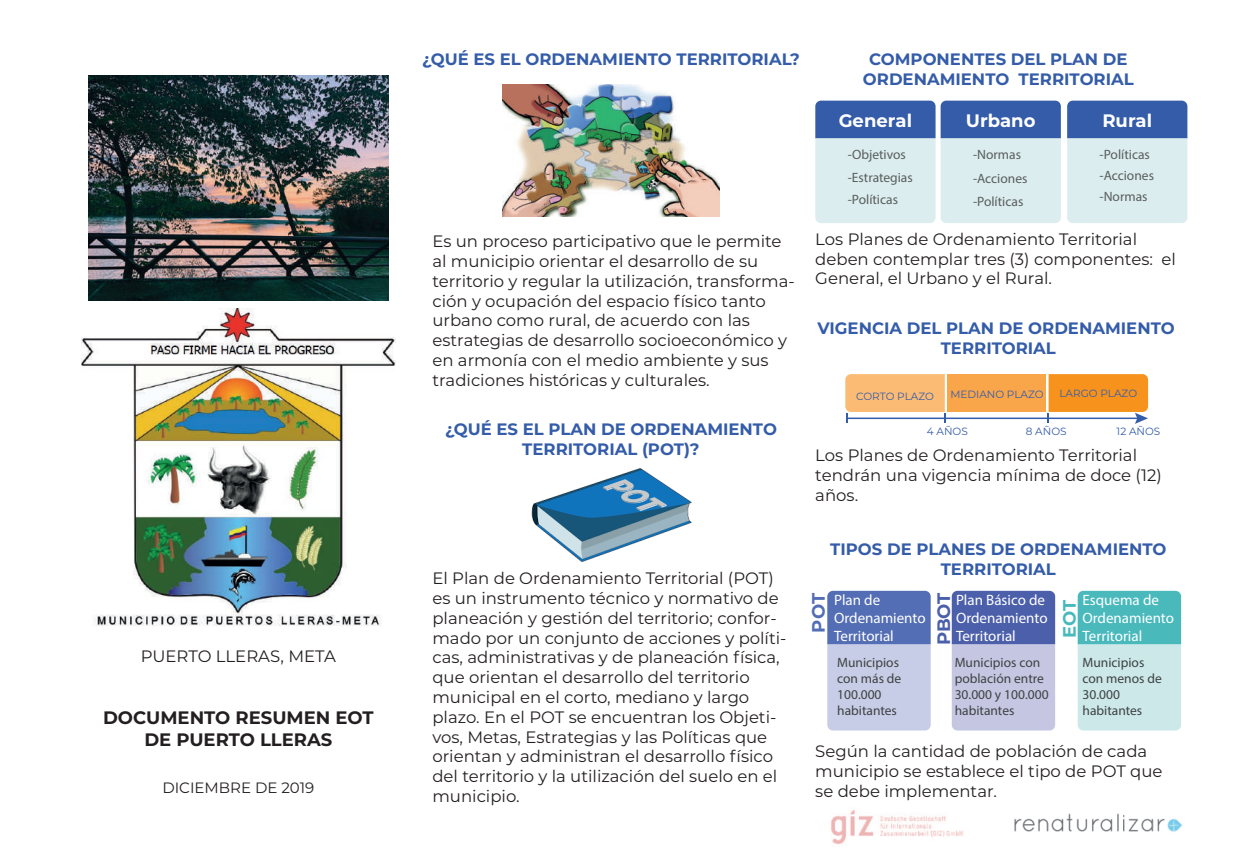
<style>
.page{position:relative;width:1234px;height:851px;background:#fff}
.page>*{position:absolute;margin:0;border:0;box-sizing:border-box;transform-origin:0 0}
.t1{font:700 18px/21.6px "Montserrat";color:#231f20;text-align:center}
.t2{font:700 18px "Montserrat";color:#fff}
.t3{font:700 18px "Montserrat";color:#4c5fab}
.t4{font:700 18px "Montserrat";color:#536eb5}
.t5{font:700 18px "Montserrat";color:#49b9bc}
.t6{font:16.5px/19.8px "Montserrat";color:#231f20}
.t7{font:700 16.5px/19.8px "Montserrat";color:#345ca9;text-align:center}
.t8{font:15px/18px "Myriad Pro";color:#fff}
.t9{font:15px "Montserrat";color:#231f20}
.t10{font:13.5px/16.2px "Myriad Pro";color:#3e4243}
.t11{font:13.5px/22.2px "Myriad Pro";color:#5a5d5d}
.t12{font:10.5px "Montserrat";color:#345ca9}
</style>
<div class="page">
<img style="left:81px;top:308px;width:314px;height:318px">
<img style="left:502px;top:84px;width:217px;height:132px">
<img style="left:531px;top:468px;width:161px;height:94px">
<svg style="left:602px;top:479px;width:64px;height:32px;background:#488cbe"></svg>
<div style="left:947px;top:374px;width:98px;height:38px;background:#f9a64a"></div>
<svg style="left:827px;top:590px;width:103px;height:140px;background:#9ba9d3"></svg>
<svg style="left:951px;top:590px;width:103px;height:140px;background:#98a0cd"></svg>
<svg style="left:1077px;top:590px;width:103px;height:140px;background:#9bd6d8"></svg>
<hr style="left:944px;top:417px;width:103px;height:2px;background:#345ca9">
<svg style="left:845px;top:374px;width:100px;height:49px"></svg>
<svg style="left:1046px;top:374px;width:101px;height:50px"></svg>
<svg style="left:1067px;top:101px;width:120px;height:122px;background:#a8c1d9"></svg>
<svg style="left:815px;top:101px;width:245px;height:122px;background:#a9c1d9"></svg>
<img style="left:88px;top:76px;width:300px;height:225px">
<img style="left:831px;top:810px;width:132px;height:34px">
<img style="left:1014px;top:813px;width:168px;height:19px">
<p class="t6" style="left:141px;top:645px;width:197px">PUERTO LLERAS, META</p>
<p class="t1" style="left:103px;top:705px;width:272px">DOCUMENTO RESUMEN EOT<br>DE PUERTO LLERAS</p>
<p class="t9" style="left:162px;top:777px;width:153px">DICIEMBRE DE 2019</p>
<p class="t7" style="left:422px;top:49px;width:379px">¿QUÉ ES EL ORDENAMIENTO TERRITORIAL?</p>
<p class="t7" style="left:862px;top:49px;width:272px">COMPONENTES DEL PLAN DE<br>ORDENAMIENTO TERRITORIAL</p>
<p class="t2" style="left:838px;top:107px;width:75px">General</p>
<p class="t2" style="left:965px;top:107px;width:71px">Urbano</p>
<p class="t11" style="left:972px;top:143px;width:56px;line-height:23.4px">-Normas -Acciones -Políticas</p>
<p class="t2" style="left:1102px;top:107px;width:51px">Rural</p>
<p class="t11" style="left:1099px;top:144px;width:56px;line-height:20.7px">-Políticas -Acciones -Normas</p>
<p class="t11" style="left:847px;top:144px;width:67px">-Objetivos -Estrategias -Políticas</p>
<p class="t6" style="left:432px;top:231px;width:364px">Es un proceso participativo que le permite al municipio orientar el desarrollo de su territorio y regular la utilización, transforma&shy;ción y ocupación del espacio físico tanto urbano como rural, de acuerdo con las estrategias de desarrollo socioeconómico y en armonía con el medio ambiente y sus tradiciones históricas y culturales.</p>
<p class="t6" style="left:815px;top:228px;width:362px">Los Planes de Ordenamiento Territorial deben contemplar tres (3) componentes: el<br>General, el Urbano y el Rural.</p>
<p class="t7" style="left:817px;top:318px;width:358px">VIGENCIA DEL PLAN DE ORDENAMIENTO<br>TERRITORIAL</p>
<p class="t12" style="left:855px;top:389px;width:79px">CORTO PLAZO</p>
<p class="t12" style="left:950px;top:387px;width:95px">MEDIANO PLAZO</p>
<p class="t12" style="left:1059px;top:386px;width:79px">LARGO PLAZO</p>
<p class="t7" style="left:445px;top:418px;width:333px">¿QUÉ ES EL PLAN DE ORDENAMIENTO<br>TERRITORIAL (POT)?</p>
<p class="t6" style="left:432px;top:567px;width:355px">El Plan de Ordenamiento Territorial (POT) es un instrumento técnico y normativo de planeación y gestión del territorio; confor&shy;mado por un conjunto de acciones y políti&shy;cas, administrativas y de planeación física, que orientan el desarrollo del territorio municipal en el corto, mediano y largo plazo. En el POT se encuentran los Objeti&shy;vos, Metas, Estrategias y las Políticas que orientan y administran el desarrollo físico del territorio y la utilización del suelo en el municipio.</p>
<p class="t12" style="left:926px;top:424px;width:43px">4 AÑOS</p>
<p class="t12" style="left:1025px;top:424px;width:42px">8 AÑOS</p>
<p class="t12" style="left:1116px;top:424px;width:45px">12 AÑOS</p>
<p class="t6" style="left:815px;top:445px;width:348px">Los Planes de Ordenamiento Territorial tendrán una vigencia mínima de doce (12) años.</p>
<p class="t7" style="left:830px;top:538px;width:338px">TIPOS DE PLANES DE ORDENAMIENTO<br>TERRITORIAL</p>
<p class="t4" style="left:805px;top:632px;width:41px;rotate:-90deg">POT</p>
<p class="t3" style="left:930px;top:645px;width:54px;rotate:-90deg">PBOT</p>
<p class="t5" style="left:1056px;top:638px;width:40px;rotate:-90deg">EOT</p>
<p class="t8" style="left:833px;top:590px;width:93px">Plan de<br>Ordenamiento<br>Territorial</p>
<p class="t10" style="left:837px;top:653px;width:66px">Municipios con más de<br>100.000 habitantes</p>
<p class="t10" style="left:954px;top:653px;width:95px">Municipios con población entre<br>30.000 y 100.000 habitantes</p>
<p class="t10" style="left:1082px;top:653px;width:81px">Municipios con menos de<br>30.000 habitantes</p>
<p class="t8" style="left:955px;top:590px;width:93px">Plan Básico de<br>Ordenamiento<br>Territorial</p>
<p class="t8" style="left:1082px;top:590px;width:93px">Esquema de<br>Ordenamiento<br>Territorial</p>
<p class="t6" style="left:815px;top:741px;width:348px">Según la cantidad de población de cada municipio se establece el tipo de POT que se debe implementar.</p>
</div>
